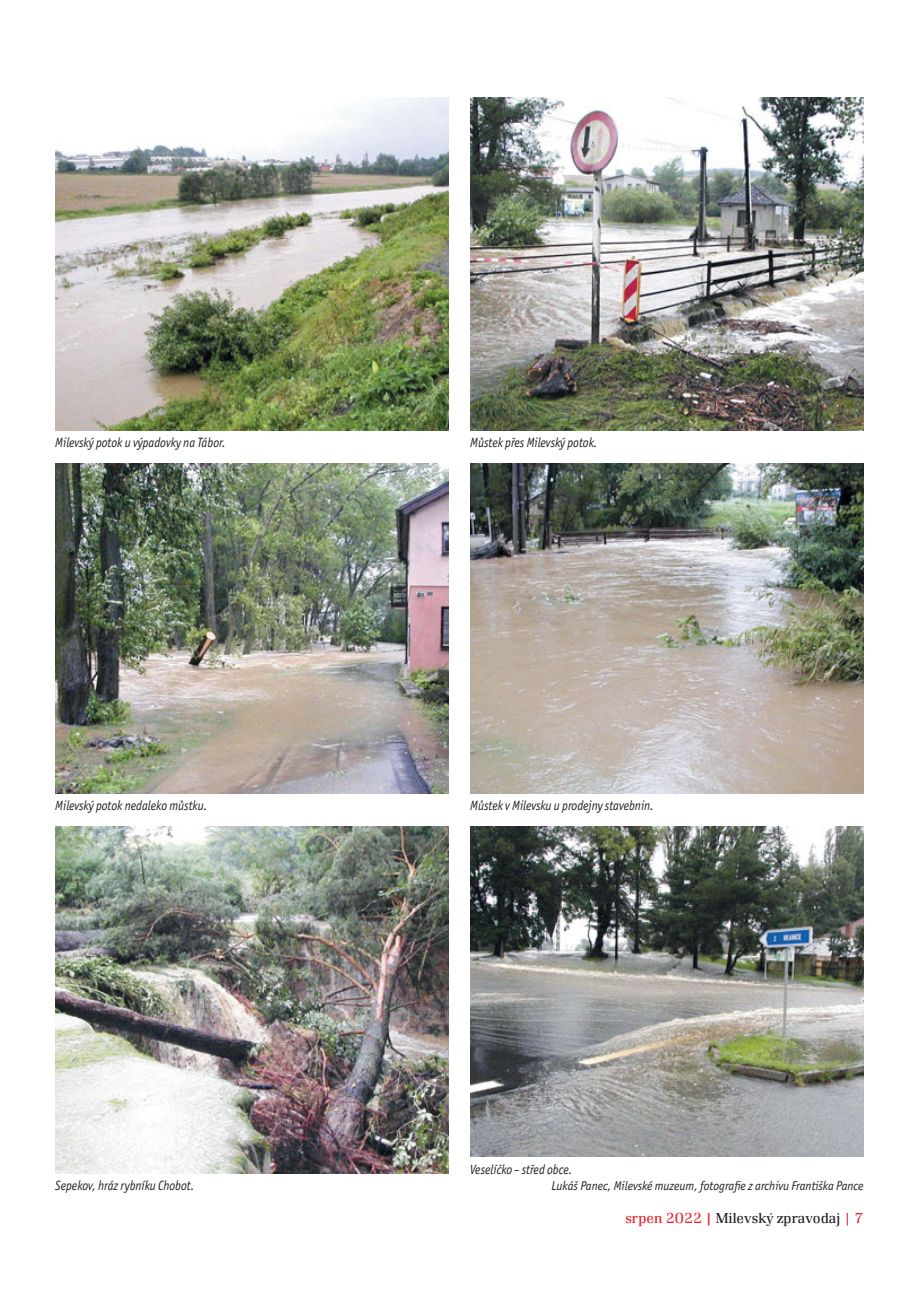
<style>
.page{position:relative;width:919px;height:1289px;background:#fff}
.page>*{position:absolute;margin:0;border:0;box-sizing:border-box;transform-origin:0 0}
.t1{font:300 15px "Renault TOT";color:#231f20}
.t2{font:italic 13.5px "Officina Sans Itc TOT";color:#231f20;scale:.9 1}
.t3{font:italic 12.75px "Officina Sans Itc TOT";color:#231f20;scale:.95 1}
.s1{color:#ed1c24}
.s2{font-weight:500;color:#ed1c24}
</style>
<div class="page">
<img style="left:55px;top:98px;width:394px;height:332px">
<img style="left:470px;top:98px;width:393px;height:332px">
<img style="left:55px;top:463px;width:394px;height:330px">
<img style="left:470px;top:463px;width:393px;height:330px">
<img style="left:55px;top:826px;width:394px;height:347px">
<img style="left:470px;top:826px;width:393px;height:330px">
<p class="t2" style="left:55px;top:437px;width:191px">Milevský potok u výpadovky na Tábor.</p>
<p class="t2" style="left:470px;top:437px;width:143px">Můstek přes Milevský potok.</p>
<p class="t2" style="left:55px;top:800px;width:170px">Milevský potok nedaleko můstku.</p>
<p class="t2" style="left:470px;top:800px;width:205px">Můstek v Milevsku u prodejny stavebnin.</p>
<p class="t2" style="left:55px;top:1180px;width:156px">Sepekov, hráz rybníku Chobot.</p>
<p class="t2" style="left:470px;top:1163px;width:115px">Veselíčko – střed obce.</p>
<p class="t3" style="left:551px;top:1180px;width:330px">Lukáš Panec, Milevské muzeum, fotografie z archivu Františka Pance</p>
<p class="t1" style="left:625px;top:1212px;width:240px"><span class="s1">srpen 2022</span> <span class="s2">|</span> Milevský zpravodaj <span class="s1">| 7</span></p>
</div>
